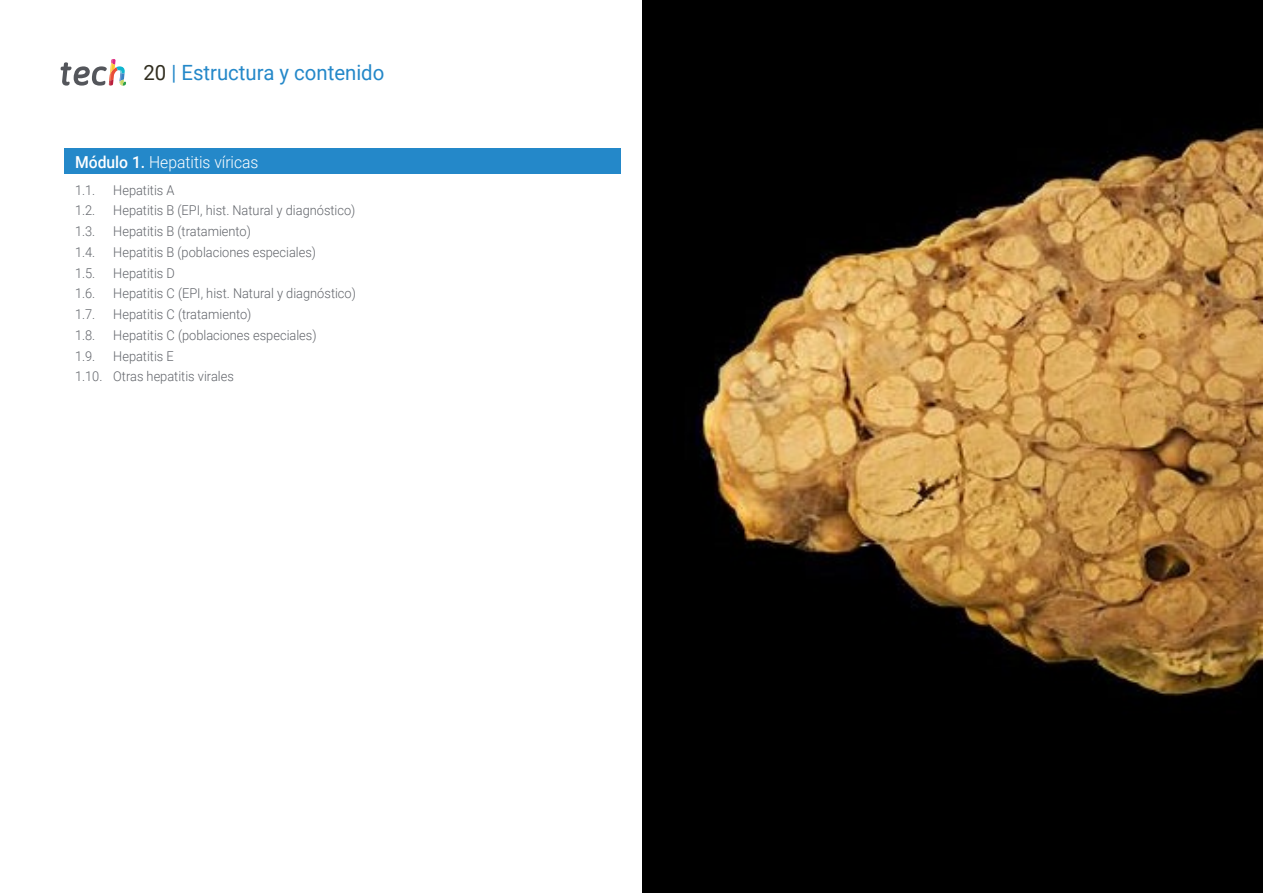
<style>
.page{position:relative;width:1263px;height:893px;background:#fff}
.page>*{position:absolute;margin:0;border:0;box-sizing:border-box;transform-origin:0 0}
.t1{font:21px "Roboto";color:#2488c9}
.t2{font:300 16.5px "Roboto";color:#fff;scale:.95 1}
.t3{font:300 13.5px/20.7px "Roboto";color:#61646a;scale:.95 1}
.s1{color:#312e20}
.s2{font-weight:500}
</style>
<div class="page">
<div style="left:64px;top:149px;width:557px;height:25px;background:#2488c9"></div>
<img style="left:642px;top:0;width:621px;height:893px">
<svg style="left:61px;top:59px;width:65px;height:27px"></svg>
<h1 class="t1" style="left:144px;top:57px;width:242px"><span class="s1">20</span> | Estructura y contenido</h1>
<p class="t2" style="left:75px;top:150px;width:195px"><span class="s2">Módulo 1.</span> Hepatitis víricas</p>
<p class="t3" style="left:75px;top:179px;width:23px">1.1.</p>
<p class="t3" style="left:113px;top:179px;width:66px">Hepatitis A</p>
<p class="t3" style="left:75px;top:200px;width:23px">1.2.</p>
<p class="t3" style="left:113px;top:200px;width:256px">Hepatitis B (EPI, hist. Natural y diagnóstico)</p>
<p class="t3" style="left:75px;top:221px;width:23px">1.3.</p>
<p class="t3" style="left:113px;top:221px;width:146px">Hepatitis B (tratamiento)</p>
<p class="t3" style="left:75px;top:241px;width:23px">1.4.</p>
<p class="t3" style="left:113px;top:241px;width:215px">Hepatitis B (poblaciones especiales)</p>
<p class="t3" style="left:75px;top:262px;width:23px">1.5.</p>
<p class="t3" style="left:113px;top:262px;width:66px">Hepatitis D</p>
<p class="t3" style="left:75px;top:283px;width:23px">1.6.</p>
<p class="t3" style="left:113px;top:283px;width:257px">Hepatitis C (EPI, hist. Natural y diagnóstico)</p>
<p class="t3" style="left:75px;top:304px;width:23px">1.7.</p>
<p class="t3" style="left:113px;top:304px;width:147px">Hepatitis C (tratamiento)</p>
<p class="t3" style="left:75px;top:324px;width:23px">1.8.</p>
<p class="t3" style="left:113px;top:324px;width:215px">Hepatitis C (poblaciones especiales)</p>
<p class="t3" style="left:75px;top:345px;width:23px">1.9.</p>
<p class="t3" style="left:75px;top:345px;width:169px;text-indent:38px">Hepatitis E<br>1.10. Otras hepatitis virales</p>
</div>
